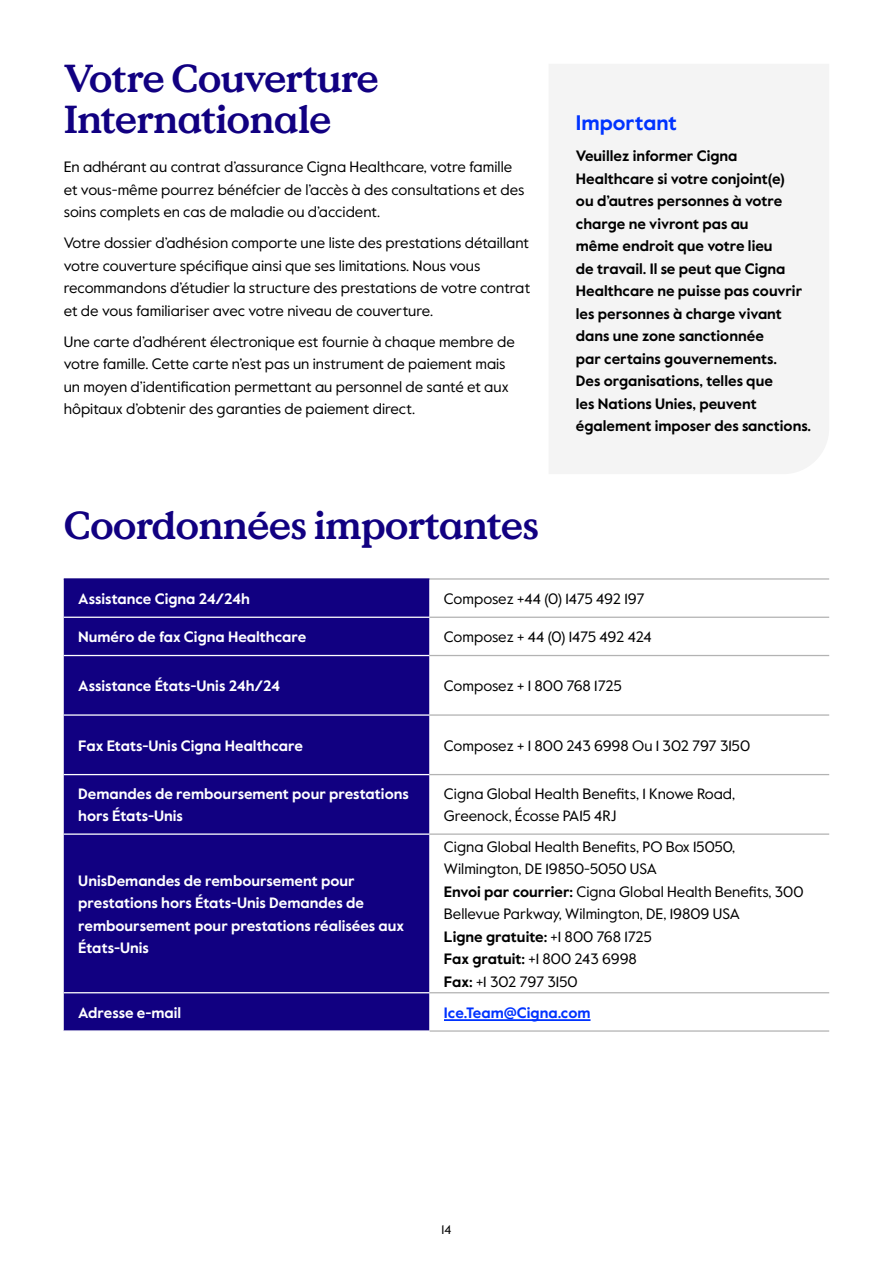
<style>
.page{position:relative;width:893px;height:1263px;background:#fff}
.page>*{position:absolute;margin:0;border:0;box-sizing:border-box;transform-origin:0 0}
.t1{font:700 39px/40.8px "Value Serif Pro";letter-spacing:-.025em;color:#110081}
.t2{font:700 21px "Value Sans Pro";color:#03f}
.t3{font:15px/22.5px "Value Sans Pro";color:#000}
.t4{font:700 15px/22.5px "Value Sans Pro";color:#000}
.t5{font:700 15px/22.5px "Value Sans Pro";color:#fff}
.t6{font:700 15px "Value Sans Pro";color:#03f}
.t7{font:12.6px "Value Sans Pro";color:#000}
.s1{font-weight:700}
</style>
<div class="page">
<div style="left:64px;top:580px;width:365px;height:450px;background:#110081"></div>
<svg style="left:429px;top:580px;width:400px;height:450px"></svg>
<hr style="left:64px;top:655px;width:365px;height:1px;background:#fff">
<hr style="left:64px;top:714px;width:365px;height:2px;background:#fff">
<hr style="left:64px;top:774px;width:365px;height:1px;background:#fff">
<hr style="left:64px;top:833px;width:365px;height:2px;background:#fff">
<hr style="left:64px;top:992px;width:365px;height:1px;background:#fff">
<hr style="left:429px;top:578px;width:400px;height:2px;background:#b3b3b3">
<hr style="left:429px;top:617px;width:400px;height:1px;background:#b3b3b3">
<hr style="left:429px;top:655px;width:400px;height:1px;background:#b3b3b3">
<hr style="left:429px;top:714px;width:400px;height:2px;background:#b3b3b3">
<hr style="left:429px;top:774px;width:400px;height:1px;background:#b3b3b3">
<hr style="left:429px;top:833px;width:400px;height:2px;background:#b3b3b3">
<hr style="left:429px;top:992px;width:400px;height:1px;background:#b3b3b3">
<hr style="left:429px;top:1030px;width:400px;height:2px;background:#b3b3b3">
<hr style="left:64px;top:578px;width:365px;height:2px;background:#110081">
<hr style="left:64px;top:617px;width:365px;height:1px;background:#fff">
<hr style="left:444px;top:1019px;width:146px;height:2px;background:#03f">
<div style="left:549px;top:64px;width:280px;height:410px;background:#f4f4f4"></div>
<h1 class="t1" style="left:64px;top:59px;width:317px">Votre Couverture<br>Internationale</h1>
<p class="t3" style="left:64px;top:156px;width:462px">En adhérant au contrat d’assurance Cigna Healthcare, votre famille et vous-même pourrez bénéfcier de l’accès à des consultations et des soins complets en cas de maladie ou d’accident.</p>
<p class="t3" style="left:64px;top:232px;width:468px">Votre dossier d’adhésion comporte une liste des prestations détaillant votre couverture spécifique ainsi que ses limitations. Nous vous recommandons d’étudier la structure des prestations de votre contrat et de vous familiariser avec votre niveau de couverture.</p>
<p class="t3" style="left:64px;top:331px;width:452px">Une carte d’adhérent électronique est fournie à chaque membre de votre famille. Cette carte n’est pas un instrument de paiement mais un moyen d’identification permettant au personnel de santé et aux hôpitaux d’obtenir des garanties de paiement direct.</p>
<h1 class="t1" style="left:64px;top:507px;width:477px">Coordonnées importantes</h1>
<h2 class="t2" style="left:576px;top:110px;width:102px">Important</h2>
<p class="t4" style="left:576px;top:146px;width:237px">Veuillez informer Cigna<br>Healthcare si votre conjoint(e)<br>ou d’autres personnes à votre charge ne vivront pas au<br>même endroit que votre lieu<br>de travail. Il se peut que Cigna<br>Healthcare ne puisse pas couvrir les personnes à charge vivant dans une zone sanctionnée<br>par certains gouvernements.<br>Des organisations, telles que<br>les Nations Unies, peuvent également imposer des sanctions.</p>
<p class="t5" style="left:78px;top:588px;width:173px">Assistance Cigna 24/24h</p>
<p class="t3" style="left:444px;top:588px;width:202px">Composez +44 (0) 1475 492 197</p>
<p class="t5" style="left:78px;top:626px;width:229px">Numéro de fax Cigna Healthcare</p>
<p class="t3" style="left:444px;top:626px;width:209px">Composez + 44 (0) 1475 492 424</p>
<p class="t5" style="left:78px;top:675px;width:203px">Assistance États-Unis 24h/24</p>
<p class="t3" style="left:444px;top:675px;width:179px">Composez + 1 800 768 1725</p>
<p class="t5" style="left:78px;top:735px;width:226px">Fax Etats-Unis Cigna Healthcare</p>
<p class="t3" style="left:444px;top:734px;width:308px">Composez + 1 800 243 6998 Ou 1 302 797 3150</p>
<p class="t5" style="left:78px;top:783px;width:332px">Demandes de remboursement pour prestations hors États-Unis</p>
<p class="t3" style="left:444px;top:783px;width:293px">Cigna Global Health Benefits, 1 Knowe Road,<br>Greenock, Écosse PA15 4RJ</p>
<p class="t5" style="left:78px;top:870px;width:327px">UnisDemandes de remboursement pour prestations hors États-Unis Demandes de remboursement pour prestations réalisées aux États-Unis</p>
<p class="t3" style="left:444px;top:835px;width:361px">Cigna Global Health Benefits, PO Box 15050, Wilmington, DE 19850-5050 USA<br><span class="s1">Envoi par courrier:</span> Cigna Global Health Benefits, 300<br>Bellevue Parkway, Wilmington, DE, 19809 USA<br><span class="s1">Ligne gratuite:</span> +1 800 768 1725<br><span class="s1">Fax gratuit:</span> +1 800 243 6998<br><span class="s1">Fax:</span> +1 302 797 3150</p>
<p class="t5" style="left:78px;top:1002px;width:104px">Adresse e-mail</p>
<p class="t6" style="left:444px;top:1003px;width:148px">Ice.Team@Cigna.com</p>
<p class="t7" style="left:442px;top:1222px;width:11px">14</p>
</div>
